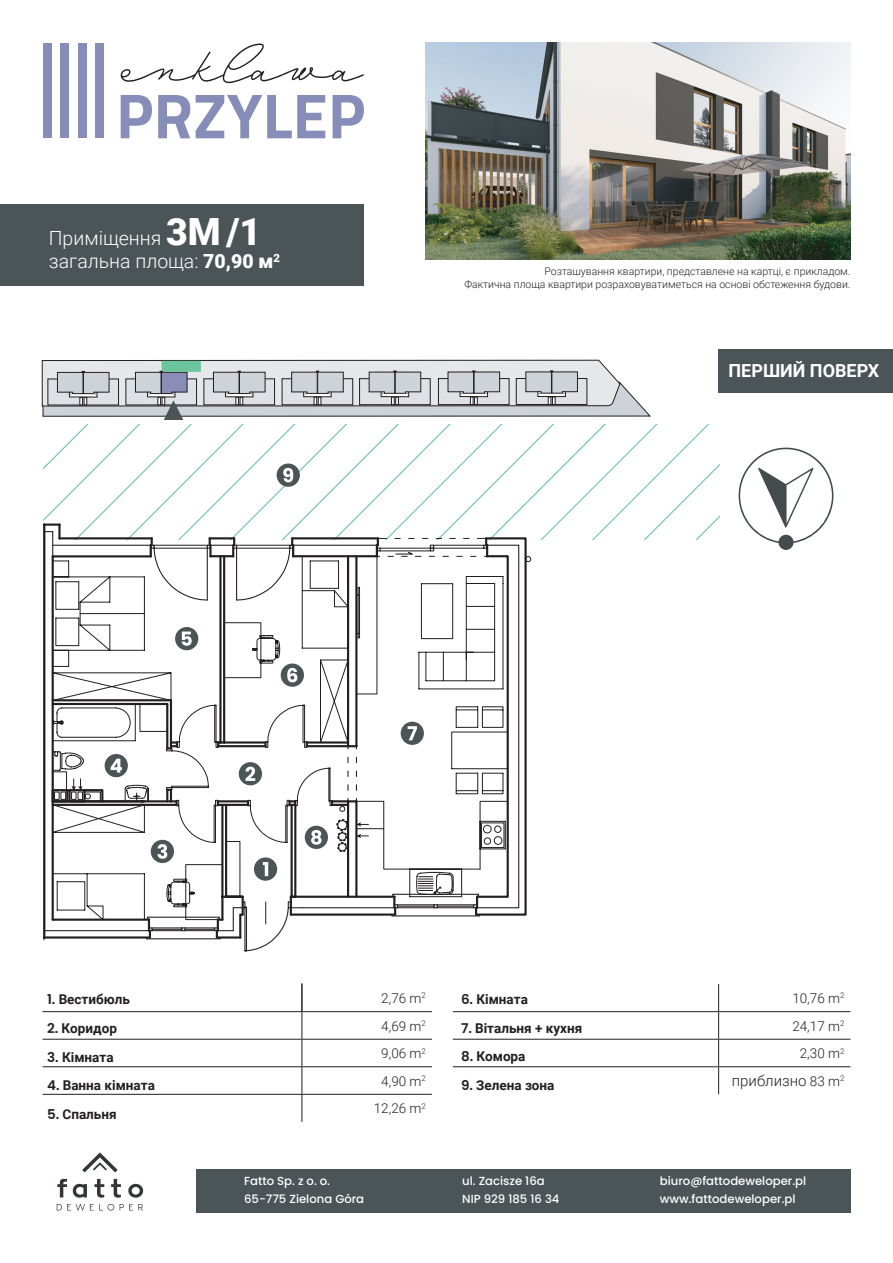
<style>
.page{position:relative;width:893px;height:1263px;background:#fff}
.page>*{position:absolute;margin:0;border:0;box-sizing:border-box;transform-origin:0 0}
.t1{font:300 19.5px/23.4px "Roboto";color:#fff}
.t2{font:700 18px "Roboto";color:#fff}
.t3{font:300 15px "Roboto";color:#231f20}
.t4{font:700 13.5px "Roboto";color:#231f20}
.t5{font:300 13.5px/27.6px "Roboto";color:#231f20;text-align:center}
.t6{font:500 11.7px/18px "Poppins";color:#fff}
.t7{font:300 10.5px/12.6px "Roboto";color:#231f20;text-align:right}
.s1{font-weight:900;font-size:37.5px}
.s2{font-weight:900}
.s3{font-family:"Poppins";font-weight:600}
.s4{font-size:13.5px}
</style>
<div class="page">
<div style="left:196px;top:1168px;width:654px;height:44px;background:#4b5456"></div>
<svg style="left:57px;top:1152px;width:86px;height:58px"></svg>
<img style="left:425px;top:43px;width:425px;height:216px">
<svg style="left:121px;top:95px;width:31px;height:43px"></svg>
<svg style="left:158px;top:95px;width:32px;height:43px"></svg>
<svg style="left:196px;top:95px;width:129px;height:43px"></svg>
<svg style="left:333px;top:95px;width:31px;height:43px"></svg>
<svg style="left:120px;top:44px;width:244px;height:39px"></svg>
<div style="left:95px;top:43px;width:9px;height:95px;background:#878db9"></div>
<div style="left:78px;top:43px;width:9px;height:95px;background:#878db9"></div>
<div style="left:60px;top:43px;width:9px;height:95px;background:#878db9"></div>
<div style="left:43px;top:43px;width:9px;height:95px;background:#878db9"></div>
<hr style="left:43px;top:1011px;width:259px;height:1px;background:#231f20">
<hr style="left:302px;top:1011px;width:130px;height:1px;background:#231f20">
<hr style="left:43px;top:1039px;width:259px;height:1px;background:#231f20">
<hr style="left:302px;top:1039px;width:130px;height:1px;background:#231f20">
<hr style="left:43px;top:1066px;width:259px;height:1px;background:#231f20">
<hr style="left:302px;top:1066px;width:130px;height:1px;background:#231f20">
<hr style="left:43px;top:1094px;width:259px;height:1px;background:#231f20">
<hr style="left:302px;top:1094px;width:130px;height:1px;background:#231f20">
<svg style="left:44px;top:424px;width:676px;height:115px"></svg>
<hr style="left:43px;top:525px;width:2px;height:412px;background:#231f20">
<svg style="left:44px;top:523px;width:488px;height:429px"></svg>
<div style="left:277px;top:463px;width:23px;height:24px;background:#4b5456;border-radius:50%"></div>
<svg style="left:283px;top:468px;width:10px;height:14px"></svg>
<svg style="left:739px;top:448px;width:94px;height:102px"></svg>
<svg style="left:41px;top:359px;width:610px;height:61px"></svg>
<hr style="left:453px;top:1011px;width:266px;height:1px;background:#231f20">
<hr style="left:719px;top:1011px;width:131px;height:1px;background:#231f20">
<hr style="left:453px;top:1039px;width:266px;height:1px;background:#231f20">
<hr style="left:719px;top:1039px;width:131px;height:1px;background:#231f20">
<hr style="left:453px;top:1066px;width:266px;height:1px;background:#231f20">
<hr style="left:719px;top:1066px;width:131px;height:1px;background:#231f20">
<svg style="left:718px;top:984px;width:1px;height:110px"></svg>
<svg style="left:302px;top:983px;width:1px;height:139px"></svg>
<div style="left:0;top:204px;width:364px;height:82px;background:#4b5456"></div>
<div style="left:719px;top:349px;width:174px;height:43px;background:#4b5456"></div>
<h1 class="t1" style="left:49px;top:226px;width:233px">Приміщення <span class="s1">3M /1 </span>загальна площа: <span class="s2">70,90 м</span><sup>2</sup></h1>
<p class="t7" style="left:464px;top:265px;width:388px">Розташування квартири, представлене на картці, є прикладом.<br>Фактична площа квартири розраховуватиметься на основі обстеження будови.</p>
<h2 class="t2" style="left:728px;top:358px;width:152px">ПЕРШИЙ ПОВЕРХ</h2>
<p class="t4" style="left:47px;top:990px;width:84px"><span class="s3">1.</span> Вестибюль</p>
<p class="t4" style="left:47px;top:1019px;width:71px"><span class="s3">2.</span> Коридор</p>
<p class="t4" style="left:47px;top:1047px;width:68px"><span class="s3">3.</span> Кімната</p>
<p class="t4" style="left:47px;top:1076px;width:109px"><span class="s3">4.</span> Ванна кімната</p>
<p class="t4" style="left:47px;top:1104px;width:71px"><span class="s3">5.</span> Спальня</p>
<p class="t5" style="left:374px;top:984px;width:54px">2,76 m<sup>2<br></sup>4,69 m<sup>2<br></sup>9,06 m<sup>2<br></sup>4,90 m<sup>2<br></sup>12,26 m<sup>2</sup></p>
<p class="t5" style="left:792px;top:984px;width:54px">10,76 m<sup>2<br></sup>24,17 m<sup>2<br></sup>2,30 m<sup>2</sup></p>
<p class="t4" style="left:461px;top:990px;width:68px"><span class="s3">6.</span> Кімната</p>
<p class="t4" style="left:461px;top:1018px;width:123px"><span class="s3">7.</span> Вітальня + кухня</p>
<p class="t4" style="left:461px;top:1047px;width:66px"><span class="s3">8.</span> Комора</p>
<p class="t4" style="left:461px;top:1075px;width:95px"><span class="s3">9.</span> Зелена зона</p>
<h3 class="t3" style="left:732px;top:1070px;width:114px">приблизно <span class="s4">83 m</span><sup>2</sup></h3>
<p class="t6" style="left:244px;top:1171px;width:122px">Fatto Sp. z o. o.<br>65-775 Zielona Góra</p>
<p class="t6" style="left:462px;top:1171px;width:99px">ul. Zacisze 16a<br>NIP 929 185 16 34</p>
<p class="t6" style="left:660px;top:1171px;width:148px">biuro@fattodeweloper.pl www.fattodeweloper.pl</p>
</div>
